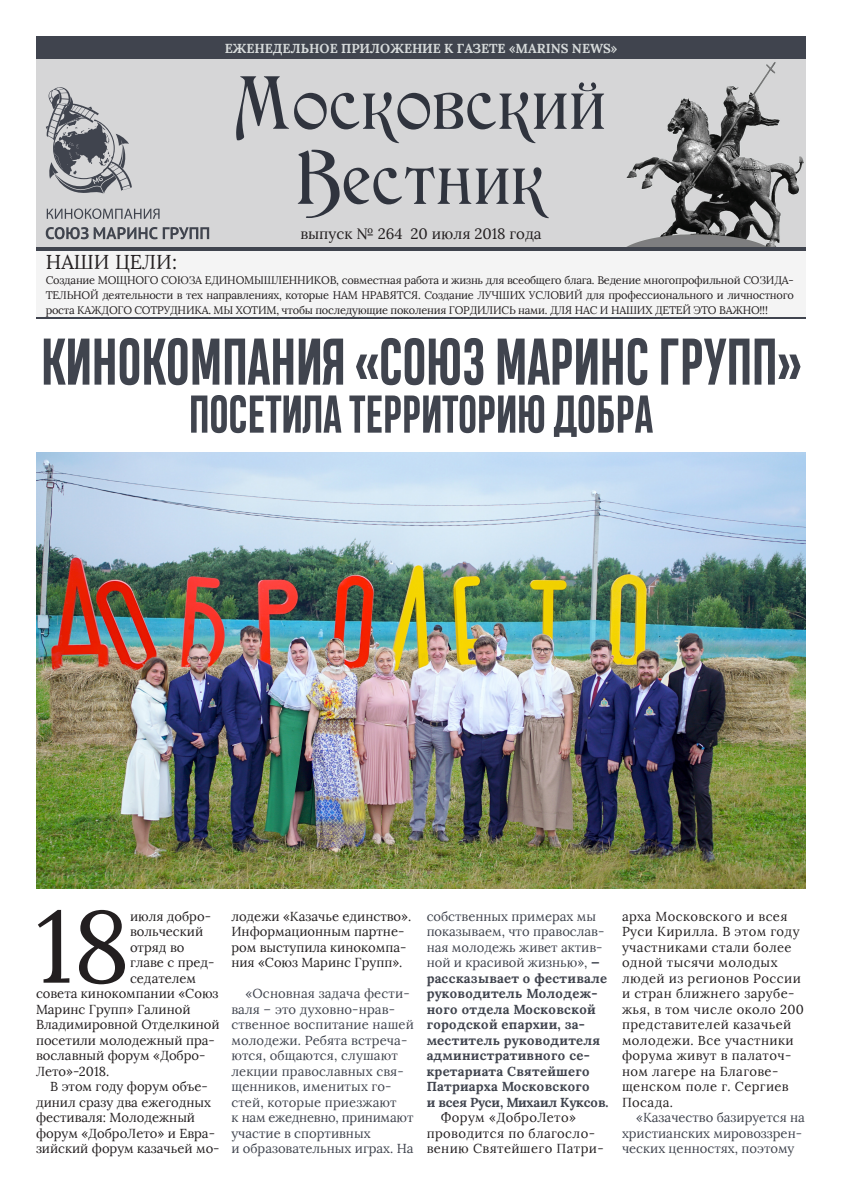
<style>
.page{position:relative;width:842px;height:1191px;background:#fff}
.page>*{position:absolute;margin:0;border:0;box-sizing:border-box;transform-origin:0 0}
.t1{font:101.5px "Lora";color:#231f20}
.t2{font:700 62px "Heading Compressed Pro";color:#40444e}
.t3{font:55px "Medieval";letter-spacing:.02em;color:#30343e}
.t4{font:700 50px "Heading Compressed Pro";color:#40444e}
.t5{font:20px "Lora";color:#231f20}
.t6{font:15px "Lora";color:#231f20}
.t7{font:13px/15.5px "Lora";color:#231f20}
.t8{font:13px/15.5px "Lora";color:#40444e}
.t9{font:13px/15.5px "Lora";letter-spacing:.03em;color:#231f20}
.t10{font:700 13px/15.5px "Lora";letter-spacing:.02em;color:#40444e}
.t11{font:700 13px "Lora";color:#d7dbdb}
.t12{font:13px/15.5px "Lora";letter-spacing:-.02em;color:#40444e}
.t13{font:700 13px "Lora";letter-spacing:-.01em;color:#40444e}
.t14{font:11px/15px "Lora";letter-spacing:-.02em;color:#231f20;text-align:justify}
.s1{font-weight:700}
</style>
<div class="page">
<img style="left:36px;top:59px;width:770px;height:188px">
<div style="left:36px;top:36px;width:770px;height:23px;background:#40444e"></div>
<div style="left:36px;top:247px;width:770px;height:70px;background:#f4f4f4"></div>
<hr style="left:36px;top:317px;width:770px;height:2px;background:#40444e">
<hr style="left:36px;top:247px;width:770px;height:3px;background:#40444e">
<svg style="left:46px;top:227px;width:163px;height:12px;background:#919398"></svg>
<svg style="left:47px;top:208px;width:113px;height:11px"></svg>
<svg style="left:46px;top:87px;width:86px;height:107px;background:#a2a4a8"></svg>
<img style="left:36px;top:452px;width:770px;height:436px">
<p class="t11" style="left:225px;top:40px;width:394px">ЕЖЕНЕДЕЛЬНОЕ ПРИЛОЖЕНИЕ К ГАЗЕТЕ «MARINS NEWS»</p>
<p class="t3" style="left:236px;top:63px;width:372px">Московский</p>
<p class="t3" style="left:297px;top:138px;width:249px">Вестник</p>
<p class="t6" style="left:300px;top:225px;width:243px">выпуск № 264 20 июля 2018 года</p>
<p class="t14" style="left:46px;top:273px;width:749px">Создание МОЩНОГО СОЮЗА ЕДИНОМЫШЛЕННИКОВ, совместная работа и жизнь для всеобщего блага. Ведение многопрофильной СОЗИДА-ТЕЛЬНОЙ деятельности в тех направлениях, которые НАМ НРАВЯТСЯ. Создание ЛУЧШИХ УСЛОВИЙ для профессионального и личностного роста КАЖДОГО СОТРУДНИКА. МЫ ХОТИМ, чтобы последующие поколения ГОРДИЛИСЬ нами. ДЛЯ НАС И НАШИХ ДЕТЕЙ ЭТО ВАЖНО!!!</p>
<p class="t5" style="left:46px;top:250px;width:133px">НАШИ ЦЕЛИ:</p>
<p class="t2" style="left:41px;top:324px;width:762px">КИНОКОМПАНИЯ «СОЮЗ МАРИНС ГРУПП»</p>
<p class="t4" style="left:189px;top:384px;width:465px">ПОСЕТИЛА ТЕРРИТОРИЮ ДОБРА</p>
<p class="t1" style="left:36px;top:884px;width:96px">18</p>
<p class="t7" style="left:130px;top:908px;width:83px">июля добро-</p>
<p class="t7" style="left:130px;top:924px;width:75px">вольческий</p>
<p class="t7" style="left:130px;top:939px;width:56px">отряд во</p>
<p class="t7" style="left:130px;top:955px;width:86px">главе с пред-</p>
<p class="t7" style="left:130px;top:970px;width:68px">седателем</p>
<p class="t7" style="left:36px;top:986px;width:184px">совета кинокомпании «Союз</p>
<p class="t7" style="left:36px;top:1001px;width:156px">Маринс Групп» Галиной</p>
<p class="t7" style="left:36px;top:1017px;width:185px">Владимировной Отделкиной</p>
<p class="t7" style="left:36px;top:1032px;width:180px">посетили молодежный пра-</p>
<p class="t7" style="left:36px;top:1048px;width:171px">вославный форум «Добро-</p>
<p class="t7" style="left:36px;top:1063px;width:75px">Лето»-2018.</p>
<p class="t7" style="left:36px;top:1079px;width:185px;text-indent:14px">В этом году форум объе&shy;динил сразу два ежегодных фестиваля: Молодежный форум «ДоброЛето» и Евра&shy;зийский форум казачьей мо-</p>
<p class="t7" style="left:231px;top:908px;width:181px">лодежи «Казачье единство».<br>Информационным партне&shy;ром выступила кинокомпа&shy;ния «Союз Маринс Групп».</p>
<p class="t8" style="left:231px;top:986px;width:184px;text-indent:14px">«Основная задача фести&shy;валя – это духовно-нрав&shy;ственное воспитание нашей молодежи. Ребята встреча&shy;ются, общаются, слушают лекции православных свя&shy;щенников, именитых го&shy;стей, которые приезжают</p>
<p class="t12" style="left:231px;top:1110px;width:184px">к нам ежедневно, принимают участие в спортивных</p>
<p class="t8" style="left:231px;top:1141px;width:184px">и образовательных играх. На</p>
<p class="t8" style="left:427px;top:908px;width:179px">собственных примерах мы показываем, что православ&shy;ная молодежь живет актив&shy;ной и красивой жизнью», <span class="s1">—</span></p>
<p class="t10" style="left:427px;top:970px;width:182px">рассказывает о фестивале руководитель Молодеж&shy;ного отдела Московской городской епархии, за&shy;меститель руководителя административного се&shy;кретариата Святейшего<br>Патриарха Московского</p>
<p class="t13" style="left:427px;top:1093px;width:183px">и всея Руси, Михаил Куксов.</p>
<p class="t9" style="left:427px;top:1110px;width:179px;text-indent:14px">Форум «ДоброЛето» проводится по благосло&shy;вению Святейшего Патри-</p>
<p class="t9" style="left:622px;top:908px;width:183px">арха Московского и всея<br>Руси Кирилла. В этом году участниками стали более одной тысячи молодых людей из регионов России и стран ближнего зарубе&shy;жья, в том числе около 200 представителей казачьей молодежи. Все участники форума живут в палаточ&shy;ном лагере на Благове&shy;щенском поле г. Сергиев<br>Посада.</p>
<p class="t8" style="left:622px;top:1110px;width:184px;text-indent:14px">«Казачество базируется на христианских мировоззрен&shy;ческих ценностях, поэтому</p>
</div>
